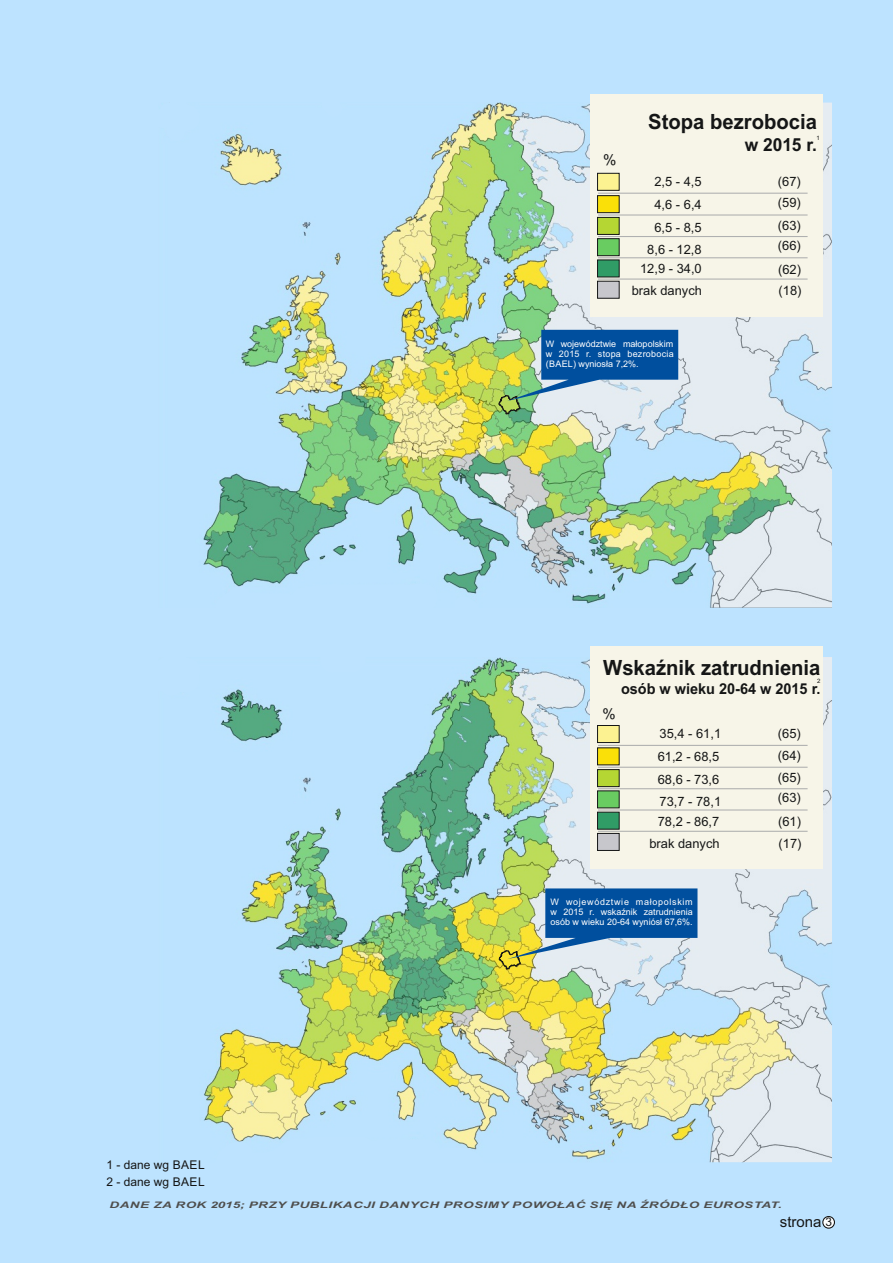
<style>
.page{position:relative;width:893px;height:1263px;background:#bde3ff}
.page>*{position:absolute;margin:0;border:0;box-sizing:border-box;transform-origin:0 0}
.t1{font:700 21px "Arial";color:#151616;scale:.96 1}
.t2{font:700 18px "Arial";color:#151616;scale:.96 1}
.t3{font:700 15px "Arial";color:#151616;scale:.96 1}
.t4{font:15px "Arial";color:#151616}
.t5{font:14.85px "Arial";color:#151616}
.t6{font:12.9px/22.6px "Arial";color:#151616}
.t7{font:12px "Arial";color:#151616}
.t8{font:11.85px "Arial";color:#151616}
.t9{font:9px/10.1px "Arial";color:#fff;text-align:justify}
.t10{font:italic 700 9px "Arial";letter-spacing:.035em;color:#4e4e4d;scale:1.5 1}
.t11{font:6px "Arial";color:#151616}
</style>
<div class="page">
<div style="left:822px;top:1216px;width:13px;height:13px;background:#fff;border:1px solid #151616;border-radius:50%"></div>
<img style="left:203px;top:103px;width:629px;height:505px">
<div style="left:591px;top:94px;width:232px;height:223px;background:#f7f5e8"></div>
<svg style="left:597px;top:172px;width:23px;height:127px;background:#9ab265"></svg>
<hr style="left:598px;top:193px;width:210px;height:1px;background:#afb0b0">
<hr style="left:598px;top:214px;width:210px;height:2px;background:#afb0b0">
<hr style="left:598px;top:236px;width:210px;height:1px;background:#afb0b0">
<hr style="left:598px;top:257px;width:210px;height:1px;background:#afb0b0">
<hr style="left:598px;top:278px;width:210px;height:2px;background:#afb0b0">
<svg style="left:498px;top:330px;width:180px;height:86px;background:#6c9cae"></svg>
<img style="left:204px;top:657px;width:628px;height:505px">
<svg style="left:498px;top:888px;width:199px;height:83px;background:#719aa9"></svg>
<div style="left:591px;top:647px;width:232px;height:222px;background:#f7f5e8"></div>
<svg style="left:597px;top:725px;width:23px;height:126px;background:#9ab366"></svg>
<hr style="left:598px;top:745px;width:210px;height:1px;background:#afb0b0">
<hr style="left:598px;top:767px;width:210px;height:1px;background:#afb0b0">
<hr style="left:598px;top:788px;width:210px;height:1px;background:#afb0b0">
<hr style="left:598px;top:809px;width:210px;height:1px;background:#afb0b0">
<hr style="left:598px;top:831px;width:210px;height:1px;background:#afb0b0">
<p class="t4" style="left:603px;top:154px;width:15px">%</p>
<h1 class="t1" style="left:648px;top:114px;width:177px">Stopa bezrobocia</h1>
<h2 class="t2" style="left:745px;top:137px;width:77px">w 2015 r.</h2>
<p class="t11" style="left:817px;top:135px;width:5px">1</p>
<p class="t6" style="left:647px;top:171px;width:56px;text-align:center">2,5 - 4,5<br>4,6 - 6,4<br>6,5 - 8,5<br>8,6 - 12,8</p>
<p class="t6" style="left:632px;top:259px;width:72px;line-height:21.8px;text-align:right">12,9 - 34,0 brak danych</p>
<p class="t6" style="left:778px;top:171px;width:24px">(67)</p>
<p class="t6" style="left:778px;top:193px;width:24px;line-height:22.2px">(59) (63)</p>
<p class="t6" style="left:778px;top:236px;width:24px">(66)</p>
<p class="t6" style="left:778px;top:259px;width:25px;line-height:21.9px">(62) (18)</p>
<p class="t9" style="left:546px;top:339px;width:129px">W województwie małopolskim w 2015 r. stopa bezrobocia (BAEL) wyniosła 7,2%.</p>
<h1 class="t1" style="left:603px;top:660px;width:228px">Wskaźnik zatrudnienia</h1>
<p class="t3" style="left:621px;top:683px;width:209px">osób w wieku 20-64 w 2015 r.</p>
<p class="t11" style="left:817px;top:678px;width:5px">2</p>
<p class="t7" style="left:106px;top:1160px;width:100px">1 - dane wg BAEL</p>
<p class="t7" style="left:106px;top:1177px;width:100px">2 - dane wg BAEL</p>
<p class="t5" style="left:602px;top:708px;width:15px">%</p>
<p class="t6" style="left:658px;top:724px;width:65px">35,4 - 61,1<br>61,2 - 68,5<br>68,6 - 73,6<br>73,7 - 78,1</p>
<p class="t6" style="left:649px;top:811px;width:72px;text-align:right">78,2 - 86,7 brak danych</p>
<p class="t9" style="left:551px;top:897px;width:144px">W województwie małopolskim w 2015 r. wskaźnik zatrudnienia osób w wieku 20-64 wyniósł 67,6%.</p>
<p class="t6" style="left:778px;top:723px;width:24px">(65)</p>
<p class="t6" style="left:778px;top:745px;width:24px;line-height:22.2px">(64) (65)</p>
<p class="t6" style="left:778px;top:788px;width:24px">(63)</p>
<p class="t6" style="left:778px;top:811px;width:25px;line-height:21.9px">(61) (17)</p>
<p class="t10" style="left:110px;top:1202px;width:450px">DANE ZA ROK 2015; PRZY PUBLIKACJI DANYCH PROSIMY POWOŁAĆ SIĘ NA ŹRÓDŁO EUROSTAT.</p>
<p class="t4" style="left:780px;top:1216px;width:43px">strona</p>
<p class="t8" style="left:825px;top:1218px;width:8px">3</p>
</div>
